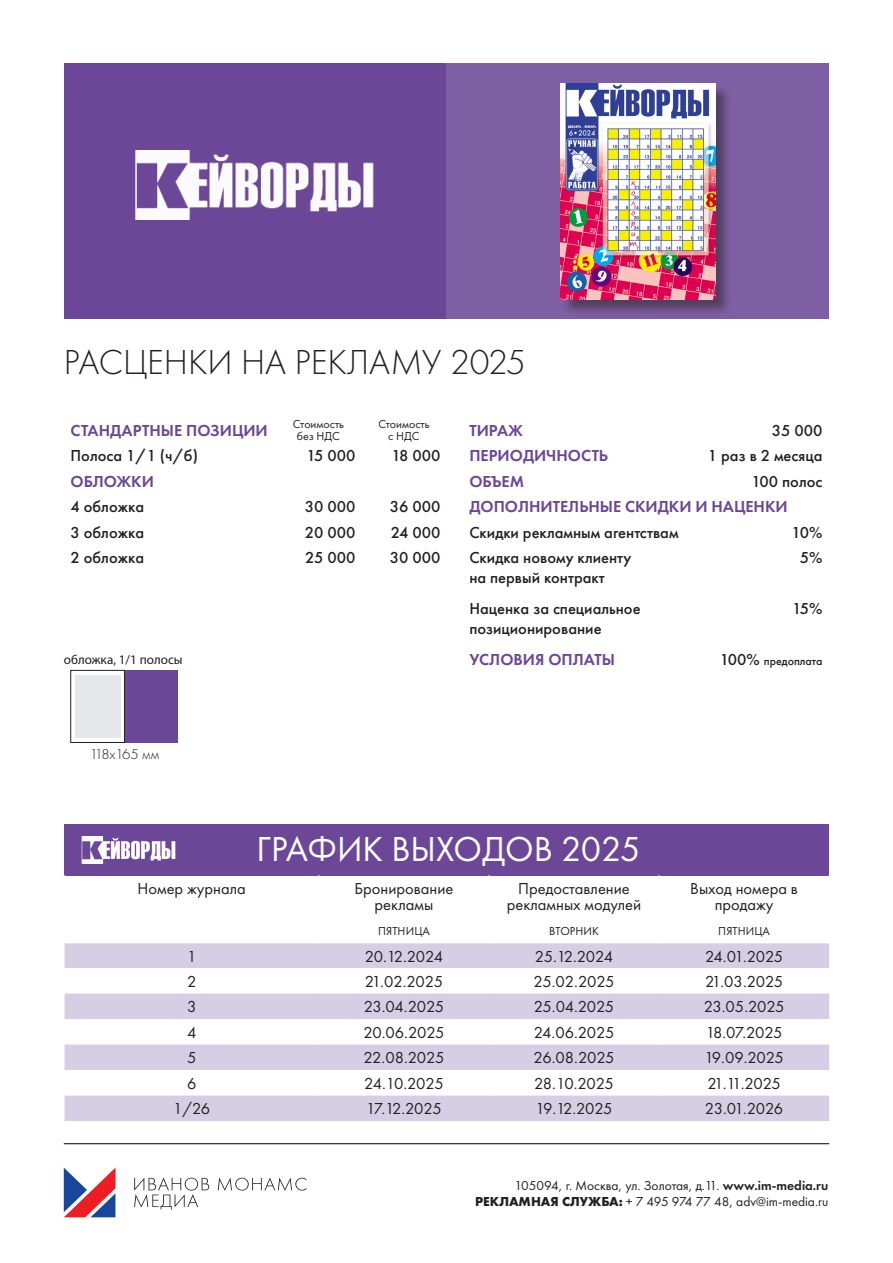
<style>
.page{position:relative;width:893px;height:1263px;background:#fff}
.page>*{position:absolute;margin:0;border:0;box-sizing:border-box;transform-origin:0 0}
.t1{font:300 36px "Futura PT";color:#231f20}
.t2{font:36px "Futura PT";color:#fff}
.t3{font:16.5px/16.5px "Futura PT";color:#231f20;text-align:center}
.t4{font:500 16.5px/19.8px "Futura PT";color:#231f20}
.t5{font:600 16.5px "Futura PT";color:#6c4797}
.t6{font:300 15px "Futura PT";color:#231f20}
.t7{font:13.5px "Futura PT";color:#231f20}
.t8{font:13.2px "Myriad Pro";color:#231f20}
.t9{font:12px "Futura PT";color:#231f20}
.t10{font:500 12px "Futura PT";color:#231f20}
.s1{font-size:16.5px}
.s2{font-weight:600}
.s3{font-weight:700}
</style>
<div class="page">
<div style="left:64px;top:64px;width:382px;height:255px;background:#6c4797"></div>
<div style="left:446px;top:64px;width:383px;height:255px;background:#7e5fa3"></div>
<img style="left:135px;top:151px;width:239px;height:68px">
<div style="left:561px;top:84px;width:171px;height:232px;background:#231f20;opacity:.5"></div>
<img style="left:560px;top:84px;width:155px;height:215px">
<div style="left:125px;top:670px;width:53px;height:72px;background:#6c4797"></div>
<div style="left:71px;top:670px;width:54px;height:72px;border:1px solid #231f20"></div>
<div style="left:75px;top:675px;width:45px;height:63px;background:#e6e7e9"></div>
<svg style="left:64px;top:1168px;width:51px;height:49px"></svg>
<svg style="left:218px;top:1177px;width:88px;height:14px"></svg>
<svg style="left:134px;top:1177px;width:75px;height:32px"></svg>
<hr style="left:64px;top:1143px;width:765px;height:1px;background:#000">
<div style="left:65px;top:824px;width:764px;height:51px;background:#6c4797"></div>
<svg style="left:65px;top:943px;width:764px;height:178px;fill:#d6cee4"></svg>
<hr style="left:318px;top:968px;width:2px;height:25px;background:#fff">
<hr style="left:488px;top:968px;width:2px;height:25px;background:#fff">
<hr style="left:658px;top:968px;width:2px;height:25px;background:#fff">
<hr style="left:828px;top:968px;width:2px;height:25px;background:#fff">
<hr style="left:318px;top:1019px;width:2px;height:25px;background:#fff">
<hr style="left:488px;top:1019px;width:2px;height:25px;background:#fff">
<hr style="left:658px;top:1019px;width:2px;height:25px;background:#fff">
<hr style="left:828px;top:1019px;width:2px;height:25px;background:#fff">
<hr style="left:318px;top:1070px;width:2px;height:25px;background:#fff">
<hr style="left:488px;top:1070px;width:2px;height:25px;background:#fff">
<hr style="left:658px;top:1070px;width:2px;height:25px;background:#fff">
<hr style="left:828px;top:1070px;width:2px;height:25px;background:#fff">
<img style="left:81px;top:836px;width:95px;height:27px">
<p class="t1" style="left:64px;top:342px;width:464px">РАСЦЕНКИ НА РЕКЛАМУ 2025</p>
<p class="t5" style="left:71px;top:420px;width:199px">СТАНДАРТНЫЕ ПОЗИЦИИ</p>
<p class="t9" style="left:293px;top:417px;width:53px">Стоимость</p>
<p class="t9" style="left:297px;top:429px;width:45px">без НДС</p>
<p class="t9" style="left:378px;top:417px;width:53px">Стоимость</p>
<p class="t9" style="left:388px;top:429px;width:33px">с НДС</p>
<p class="t4" style="left:71px;top:446px;width:129px">Полоса 1/1 (ч/б)</p>
<p class="t4" style="left:307px;top:446px;width:50px">15 000</p>
<p class="t4" style="left:392px;top:446px;width:50px">18 000</p>
<p class="t5" style="left:71px;top:471px;width:85px">ОБЛОЖКИ</p>
<p class="t4" style="left:71px;top:497px;width:75px">4 обложка</p>
<p class="t4" style="left:305px;top:497px;width:52px">30 000</p>
<p class="t4" style="left:390px;top:497px;width:52px">36 000</p>
<p class="t4" style="left:71px;top:522px;width:75px">3 обложка</p>
<p class="t4" style="left:305px;top:522px;width:52px">20 000</p>
<p class="t4" style="left:391px;top:522px;width:51px">24 000</p>
<p class="t4" style="left:71px;top:548px;width:75px">2 обложка</p>
<p class="t4" style="left:305px;top:548px;width:52px">25 000</p>
<p class="t4" style="left:390px;top:548px;width:52px">30 000</p>
<p class="t8" style="left:64px;top:652px;width:120px">обложка, 1/1 полосы</p>
<p class="t5" style="left:469px;top:420px;width:55px">ТИРАЖ</p>
<p class="t4" style="left:772px;top:420px;width:52px">35 000</p>
<p class="t5" style="left:469px;top:445px;width:140px">ПЕРИОДИЧНОСТЬ</p>
<p class="t4" style="left:708px;top:446px;width:116px">1 раз в 2 месяца</p>
<p class="t5" style="left:469px;top:471px;width:56px">ОБЪЕМ</p>
<p class="t4" style="left:751px;top:471px;width:72px">100 полос</p>
<p class="t5" style="left:469px;top:496px;width:320px">ДОПОЛНИТЕЛЬНЫЕ СКИДКИ И НАЦЕНКИ</p>
<p class="t4" style="left:469px;top:522px;width:211px">Скидки рекламным агентствам</p>
<p class="t4" style="left:792px;top:522px;width:32px">10%</p>
<p class="t4" style="left:469px;top:548px;width:164px">Cкидка новому клиенту на первый контракт</p>
<p class="t4" style="left:800px;top:548px;width:24px">5%</p>
<p class="t4" style="left:469px;top:599px;width:173px">Наценка за специальное позиционирование</p>
<p class="t4" style="left:792px;top:599px;width:32px">15%</p>
<p class="t5" style="left:469px;top:649px;width:147px">УСЛОВИЯ ОПЛАТЫ</p>
<p class="t10" style="left:720px;top:654px;width:104px"><span class="s1">100%</span> предоплата</p>
<p class="t6" style="left:90px;top:745px;width:71px">118x165 мм</p>
<p class="t2" style="left:257px;top:827px;width:386px">ГРАФИК ВЫХОДОВ 2025</p>
<p class="t3" style="left:138px;top:880px;width:110px">Номер журнала</p>
<p class="t3" style="left:354px;top:880px;width:101px">Бронирование</p>
<p class="t3" style="left:375px;top:896px;width:60px">рекламы</p>
<p class="t3" style="left:518px;top:880px;width:113px">Предоставление</p>
<p class="t3" style="left:507px;top:896px;width:136px">рекламных модулей</p>
<p class="t3" style="left:690px;top:880px;width:109px">Выход номера в продажу</p>
<p class="t9" style="left:378px;top:924px;width:53px">ПЯТНИЦА</p>
<p class="t9" style="left:549px;top:924px;width:52px">ВТОРНИК</p>
<p class="t9" style="left:718px;top:924px;width:53px">ПЯТНИЦА</p>
<p class="t3" style="left:187px;top:948px;width:11px">1</p>
<p class="t3" style="left:365px;top:948px;width:80px">20.12.2024</p>
<p class="t3" style="left:535px;top:948px;width:80px">25.12.2024</p>
<p class="t3" style="left:705px;top:948px;width:80px">24.01.2025</p>
<p class="t3" style="left:187px;top:973px;width:11px">2</p>
<p class="t3" style="left:365px;top:973px;width:80px">21.02.2025</p>
<p class="t3" style="left:534px;top:973px;width:82px">25.02.2025</p>
<p class="t3" style="left:705px;top:973px;width:80px">21.03.2025</p>
<p class="t3" style="left:187px;top:998px;width:11px">3</p>
<p class="t3" style="left:364px;top:998px;width:82px">23.04.2025</p>
<p class="t3" style="left:534px;top:998px;width:82px">25.04.2025</p>
<p class="t3" style="left:704px;top:998px;width:82px">23.05.2025</p>
<p class="t3" style="left:187px;top:1024px;width:11px">4</p>
<p class="t3" style="left:363px;top:1024px;width:83px">20.06.2025</p>
<p class="t3" style="left:534px;top:1024px;width:82px">24.06.2025</p>
<p class="t3" style="left:706px;top:1024px;width:78px">18.07.2025</p>
<p class="t3" style="left:187px;top:1049px;width:11px">5</p>
<p class="t3" style="left:364px;top:1049px;width:82px">22.08.2025</p>
<p class="t3" style="left:534px;top:1049px;width:82px">26.08.2025</p>
<p class="t3" style="left:704px;top:1049px;width:81px">19.09.2025</p>
<p class="t3" style="left:187px;top:1075px;width:11px">6</p>
<p class="t3" style="left:364px;top:1075px;width:81px">24.10.2025</p>
<p class="t3" style="left:534px;top:1075px;width:81px">28.10.2025</p>
<p class="t3" style="left:707px;top:1075px;width:75px">21.11.2025</p>
<p class="t3" style="left:173px;top:1100px;width:39px">1/26</p>
<p class="t3" style="left:366px;top:1100px;width:77px">17.12.2025</p>
<p class="t3" style="left:535px;top:1100px;width:79px">19.12.2025</p>
<p class="t3" style="left:705px;top:1100px;width:80px">23.01.2026</p>
<p class="t7" style="left:514px;top:1177px;width:315px">105094, г. Москва, ул. Золотая, д.11. <span class="s2">www.im-media.ru</span></p>
<p class="t7" style="left:475px;top:1193px;width:355px"><span class="s3">РЕКЛАМНАЯ СЛУЖБА:</span> + 7 495 974 77 48, adv@im-media.ru</p>
</div>
